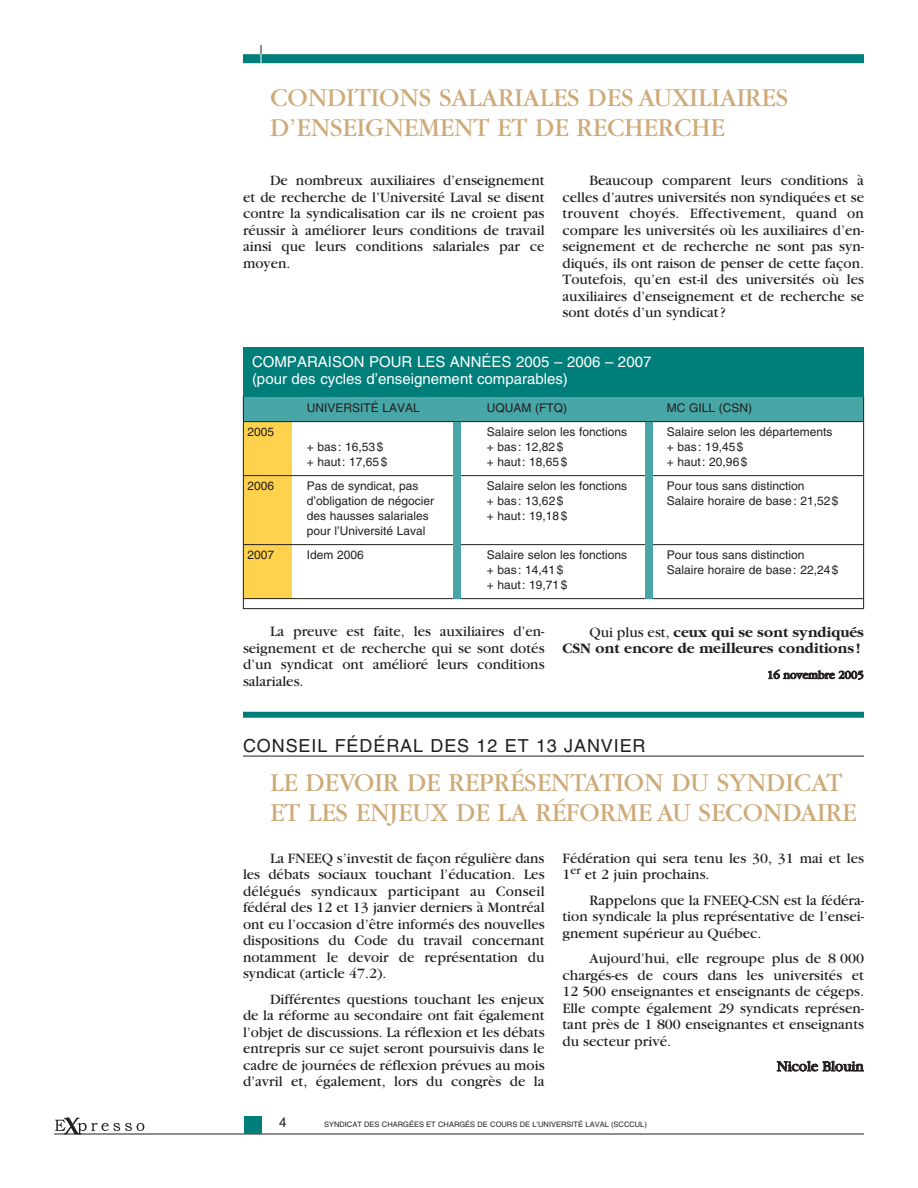
<style>
.page{position:relative;width:918px;height:1188px;background:#fff}
.page>*{position:absolute;margin:0;border:0;box-sizing:border-box;transform-origin:0 0}
.t1{font:27px/30px "Garamond";color:#ceaa78}
.t2{font:18px "Helvetica";letter-spacing:.05em;color:#231f20}
.t3{font:15px/16.5px "Garamond";color:#231f20;text-align:justify}
.t4{font:15px/16.5px "Helvetica";color:#fff}
.t5{font:700 15px/16.5px "Garamond";color:#231f20;text-align:right}
.t6{font:13.5px "Helvetica";color:#231f20}
.t7{font:12px "Helvetica";color:#231f20}
.t8{font:12px "Garamond";letter-spacing:-.005em;color:#231f20}
.t9{font:7.5px "Helvetica";color:#231f20}
.s1{font-weight:400}
</style>
<div class="page">
<div style="left:243px;top:395px;width:49px;height:204px;background:#fed24c"></div>
<div style="left:243px;top:395px;width:621px;height:27px;background:#48a6a6"></div>
<hr style="left:54px;top:1134px;width:810px;height:1px;background:#231f20">
<div style="left:244px;top:1116px;width:18px;height:18px;background:#007e7a"></div>
<svg style="left:55px;top:1117px;width:89px;height:17px"></svg>
<div style="left:243px;top:54px;width:621px;height:9px;background:#007e7a"></div>
<svg style="left:261px;top:45px;width:1px;height:18px"></svg>
<hr style="left:244px;top:421px;width:619px;height:1px;background:#231f20">
<hr style="left:244px;top:475px;width:619px;height:1px;background:#231f20">
<hr style="left:244px;top:544px;width:619px;height:1px;background:#231f20">
<hr style="left:244px;top:598px;width:619px;height:1px;background:#231f20">
<hr style="left:243px;top:756px;width:621px;height:1px;background:#231f20">
<div style="left:243px;top:347px;width:621px;height:50px;background:#007e7a"></div>
<div style="left:453px;top:422px;width:7px;height:177px;background:#48a6a6"></div>
<div style="left:645px;top:422px;width:7px;height:177px;background:#48a6a6"></div>
<div style="left:243px;top:712px;width:621px;height:6px;background:#007e7a"></div>
<h1 class="t1" style="left:270px;top:85px;width:520px">CONDITIONS SALARIALES DES AUXILIAIRES<br>D’ENSEIGNEMENT ET DE RECHERCHE</h1>
<p class="t3" style="left:243px;top:174px;width:303px;text-indent:27px">De nombreux auxiliaires d’enseignement et de recherche de l’Université Laval se disent contre la syndicalisation car ils ne croient pas réussir à améliorer leurs conditions de travail ainsi que leurs conditions salariales par ce moyen.</p>
<p class="t3" style="left:562px;top:174px;width:303px;text-indent:27px">Beaucoup comparent leurs conditions à celles d’autres universités non syndiquées et se trouvent choyés. Effectivement, quand on compare les universités où les auxiliaires d’en&shy;seignement et de recherche ne sont pas syn&shy;diqués, ils ont raison de penser de cette façon.<br>Toutefois, qu’en est-il des universités où les auxiliaires d’enseignement et de recherche se sont dotés d’un syndicat?</p>
<p class="t4" style="left:252px;top:355px;width:401px">COMPARAISON POUR LES ANNÉES 2005 – 2006 – 2007 (pour des cycles d’enseignement comparables)</p>
<p class="t7" style="left:307px;top:404px;width:115px">UNIVERSITÉ LAVAL</p>
<p class="t7" style="left:487px;top:404px;width:82px">UQUAM (FTQ)</p>
<p class="t7" style="left:667px;top:404px;width:87px">MC GILL (CSN)</p>
<p class="t7" style="left:247px;top:428px;width:28px">2005</p>
<p class="t7" style="left:487px;top:428px;width:142px">Salaire selon les fonctions</p>
<p class="t7" style="left:667px;top:428px;width:167px">Salaire selon les départements</p>
<p class="t7" style="left:307px;top:443px;width:78px">+ bas: 16,53$</p>
<p class="t7" style="left:487px;top:443px;width:78px">+ bas: 12,82$</p>
<p class="t7" style="left:667px;top:443px;width:78px">+ bas: 19,45$</p>
<p class="t7" style="left:307px;top:458px;width:82px">+ haut: 17,65$</p>
<p class="t7" style="left:487px;top:458px;width:82px">+ haut: 18,65$</p>
<p class="t7" style="left:667px;top:458px;width:82px">+ haut: 20,96$</p>
<p class="t7" style="left:247px;top:482px;width:28px">2006</p>
<p class="t7" style="left:307px;top:482px;width:113px">Pas de syndicat, pas</p>
<p class="t7" style="left:487px;top:482px;width:142px">Salaire selon les fonctions</p>
<p class="t7" style="left:667px;top:482px;width:139px">Pour tous sans distinction</p>
<p class="t7" style="left:307px;top:497px;width:129px">d’obligation de négocier</p>
<p class="t7" style="left:487px;top:497px;width:78px">+ bas: 13,62$</p>
<p class="t7" style="left:667px;top:497px;width:173px">Salaire horaire de base: 21,52$</p>
<p class="t7" style="left:307px;top:512px;width:124px">des hausses salariales</p>
<p class="t7" style="left:487px;top:512px;width:82px">+ haut: 19,18$</p>
<p class="t7" style="left:307px;top:527px;width:120px">pour l’Université Laval</p>
<p class="t7" style="left:247px;top:551px;width:28px">2007</p>
<p class="t7" style="left:307px;top:551px;width:59px">Idem 2006</p>
<p class="t7" style="left:487px;top:551px;width:142px">Salaire selon les fonctions</p>
<p class="t7" style="left:667px;top:551px;width:139px">Pour tous sans distinction</p>
<p class="t7" style="left:487px;top:566px;width:78px">+ bas: 14,41$</p>
<p class="t7" style="left:667px;top:566px;width:173px">Salaire horaire de base: 22,24$</p>
<p class="t7" style="left:487px;top:581px;width:82px">+ haut: 19,71$</p>
<p class="t3" style="left:243px;top:625px;width:303px;text-indent:27px">La preuve est faite, les auxiliaires d’en&shy;seignement et de recherche qui se sont dotés d’un syndicat ont amélioré leurs conditions salariales.</p>
<p class="t5" style="left:562px;top:623px;width:303px"><span class="s1">Qui plus est,</span> ceux qui se sont syndiqués<br>CSN ont encore de meilleures conditions !</p>
<p class="t8" style="left:767px;top:671px;width:98px">16 novembre 2005</p>
<p class="t2" style="left:243px;top:739px;width:404px">CONSEIL FÉDÉRAL DES 12 ET 13 JANVIER</p>
<h1 class="t1" style="left:270px;top:770px;width:588px">LE DEVOIR DE REPRÉSENTATION DU SYNDICAT<br>ET LES ENJEUX DE LA RÉFORME AU SECONDAIRE</h1>
<p class="t3" style="left:243px;top:851px;width:303px;text-indent:27px">La FNEEQ s’investit de façon régulière dans les débats sociaux touchant l’éducation. Les délégués syndicaux participant au Conseil fédéral des 12 et 13 janvier derniers à Montréal ont eu l’occasion d’être informés des nouvelles dispositions du Code du travail concernant notamment le devoir de représentation du syndicat (article 47.2).</p>
<p class="t3" style="left:243px;top:992px;width:303px;text-indent:27px">Différentes questions touchant les enjeux de la réforme au secondaire ont fait également l’objet de discussions. La réflexion et les débats entrepris sur ce sujet seront poursuivis dans le cadre de journées de réflexion prévues au mois d’avril et, également, lors du congrès de la</p>
<p class="t3" style="left:562px;top:851px;width:303px">Fédération qui sera tenu les 30, 31 mai et les<br>1<sup>er</sup> et 2 juin prochains.</p>
<p class="t3" style="left:562px;top:893px;width:303px;text-indent:27px">Rappelons que la FNEEQ-CSN est la fédéra&shy;tion syndicale la plus représentative de l’ensei&shy;gnement supérieur au Québec.</p>
<p class="t3" style="left:562px;top:952px;width:303px;text-indent:27px">Aujourd’hui, elle regroupe plus de 8 000 chargés-es de cours dans les universités et 12 500 enseignantes et enseignants de cégeps.<br>Elle compte également 29 syndicats représen&shy;tant près de 1 800 enseignantes et enseignants du secteur privé.</p>
<p class="t3" style="left:777px;top:1059px;width:88px">Nicole Blouin</p>
<p class="t6" style="left:279px;top:1117px;width:9px">4</p>
<p class="t9" style="left:324px;top:1122px;width:324px">SYNDICAT DES CHARGÉES ET CHARGÉS DE COURS DE L’UNIVERSITÉ LAVAL (SCCCUL)</p>
</div>
